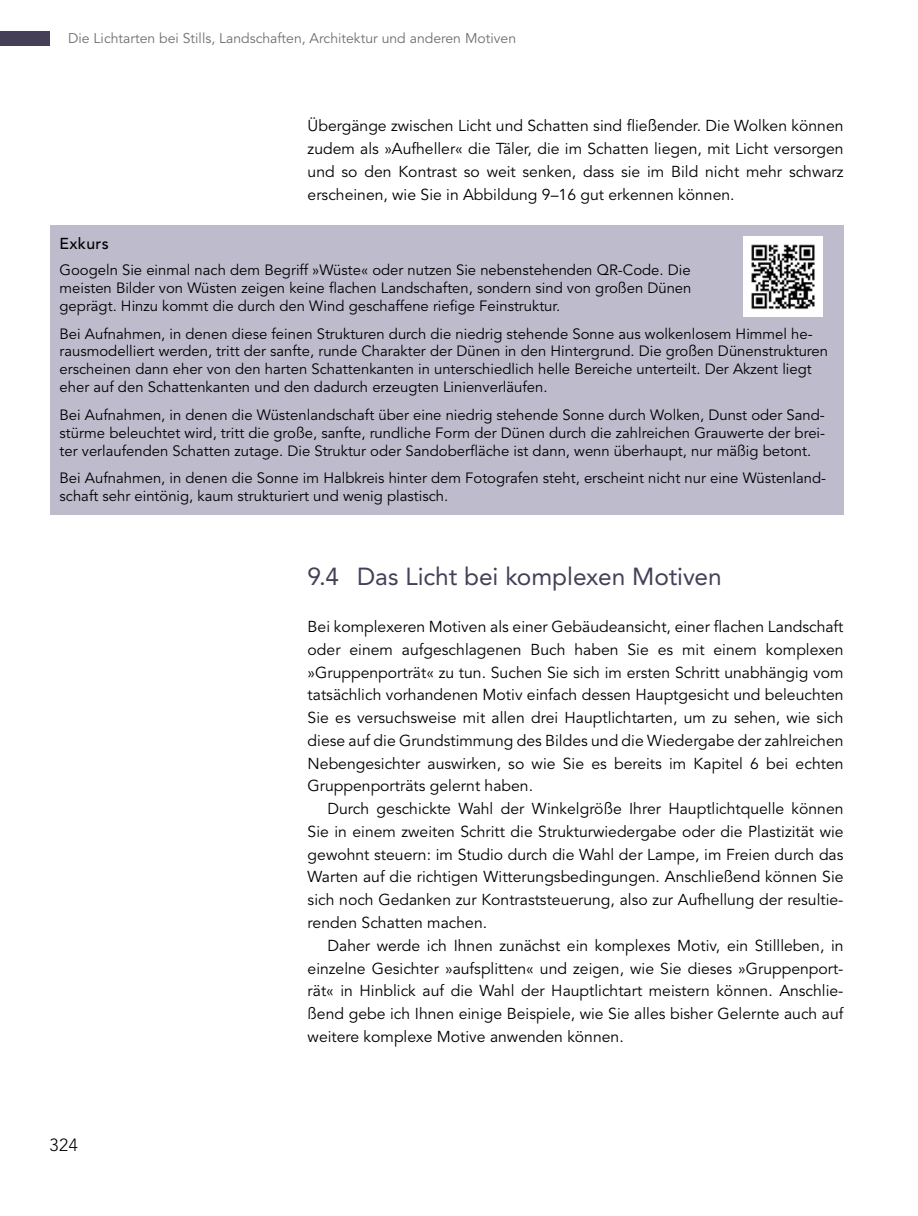
<style>
.page{position:relative;width:918px;height:1216px;background:#fff}
.page>*{position:absolute;margin:0;border:0;box-sizing:border-box;transform-origin:0 0}
.t1{font:24.5px "Avenir LT Pro";letter-spacing:-.005em;color:#454057}
.t2{font:300 17.5px "Avenir LT Pro";color:#000}
._2_Fließtext{font:15.75px/22.8px "Avenir LT Pro";color:#000;text-align:justify}
._2_Fließtext_Folge{font:15.75px/22.8px "Avenir LT Pro";color:#000;text-align:justify}
._4_Lernziele_Anfang{font:500 15.75px "Avenir LT Pro";letter-spacing:.02em;color:#000}
._3_Abbildung_fließ_s{font:14.88px/17.8px "Avenir LT Pro";color:#000;text-align:justify}
.t3{font:14px "Avenir LT Pro";color:#706f6f}
</style>
<div class="page">
<div style="left:0;top:31px;width:50px;height:14px;background:#454057"></div>
<div style="left:50px;top:225px;width:793px;height:290px;background:#bebccc"></div>
<img style="left:743px;top:237px;width:79px;height:79px">
<p class="t3" style="left:68px;top:30px;width:449px">Die Lichtarten bei Stills, Landschaften, Architektur und anderen Motiven</p>
<p class="_2_Fließtext" style="left:308px;top:115px;width:537px">Übergänge zwischen Licht und Schatten sind fließender. Die Wolken können zudem als »Aufheller« die Täler, die im Schatten liegen, mit Licht versorgen und so den Kontrast so weit senken, dass sie im Bild nicht mehr schwarz erscheinen, wie Sie in Abbildung 9–16 gut erkennen können.</p>
<p class="_4_Lernziele_Anfang" style="left:60px;top:234px;width:51px">Exkurs</p>
<p class="_3_Abbildung_fließ_s" style="left:60px;top:261px;width:633px">Googeln Sie einmal nach dem Begriff »Wüste« oder nutzen Sie nebenstehenden QR-Code. Die meisten Bilder von Wüsten zeigen keine flachen Landschaften, sondern sind von großen Dünen geprägt. Hinzu kommt die durch den Wind geschaffene riefige Feinstruktur.</p>
<p class="_3_Abbildung_fließ_s" style="left:60px;top:325px;width:770px;text-align:left">Bei Aufnahmen, in denen diese feinen Strukturen durch die niedrig stehende Sonne aus wolkenlosem Himmel he&shy;rausmodelliert werden, tritt der sanfte, runde Charakter der Dünen in den Hintergrund. Die großen Dünenstrukturen erscheinen dann eher von den harten Schattenkanten in unterschiedlich helle Bereiche unterteilt. Der Akzent liegt eher auf den Schattenkanten und den dadurch erzeugten Linienverläufen.</p>
<p class="_3_Abbildung_fließ_s" style="left:60px;top:406px;width:767px">Bei Aufnahmen, in denen die Wüstenlandschaft über eine niedrig stehende Sonne durch Wolken, Dunst oder Sand&shy;stürme beleuchtet wird, tritt die große, sanfte, rundliche Form der Dünen durch die zahlreichen Grauwerte der brei&shy;ter verlaufenden Schatten zutage. Die Struktur oder Sandoberfläche ist dann, wenn überhaupt, nur mäßig betont.</p>
<p class="_3_Abbildung_fließ_s" style="left:60px;top:469px;width:768px">Bei Aufnahmen, in denen die Sonne im Halbkreis hinter dem Fotografen steht, erscheint nicht nur eine Wüstenland&shy;schaft sehr eintönig, kaum strukturiert und wenig plastisch.</p>
<p class="t2" style="left:50px;top:1134px;width:30px">324</p>
<p class="t1" style="left:308px;top:561px;width:416px">9.4 Das Licht bei komplexen Motiven</p>
<p class="_2_Fließtext" style="left:308px;top:615px;width:537px">Bei komplexeren Motiven als einer Gebäudeansicht, einer flachen Landschaft oder einem aufgeschlagenen Buch haben Sie es mit einem komplexen »Gruppenporträt« zu tun. Suchen Sie sich im ersten Schritt unabhängig vom tatsächlich vorhandenen Motiv einfach dessen Hauptgesicht und beleuchten Sie es versuchsweise mit allen drei Hauptlichtarten, um zu sehen, wie sich diese auf die Grundstimmung des Bildes und die Wiedergabe der zahlreichen Nebengesichter auswirken, so wie Sie es bereits im Kapitel 6 bei echten Gruppenporträts gelernt haben.</p>
<p class="_2_Fließtext_Folge" style="left:308px;top:797px;width:537px;text-indent:20px">Durch geschickte Wahl der Winkelgröße Ihrer Hauptlichtquelle können Sie in einem zweiten Schritt die Strukturwiedergabe oder die Plastizität wie gewohnt steuern: im Studio durch die Wahl der Lampe, im Freien durch das Warten auf die richtigen Witterungsbedingungen. Anschließend können Sie sich noch Gedanken zur Kontraststeuerung, also zur Aufhellung der resultie&shy;renden Schatten machen.</p>
<p class="_2_Fließtext_Folge" style="left:308px;top:934px;width:537px;text-indent:20px">Daher werde ich Ihnen zunächst ein komplexes Motiv, ein Stillleben, in einzelne Gesichter »aufsplitten« und zeigen, wie Sie dieses »Gruppenport&shy;rät« in Hinblick auf die Wahl der Hauptlichtart meistern können. Anschlie&shy;ßend gebe ich Ihnen einige Beispiele, wie Sie alles bisher Gelernte auch auf weitere komplexe Motive anwenden können.</p>
</div>
